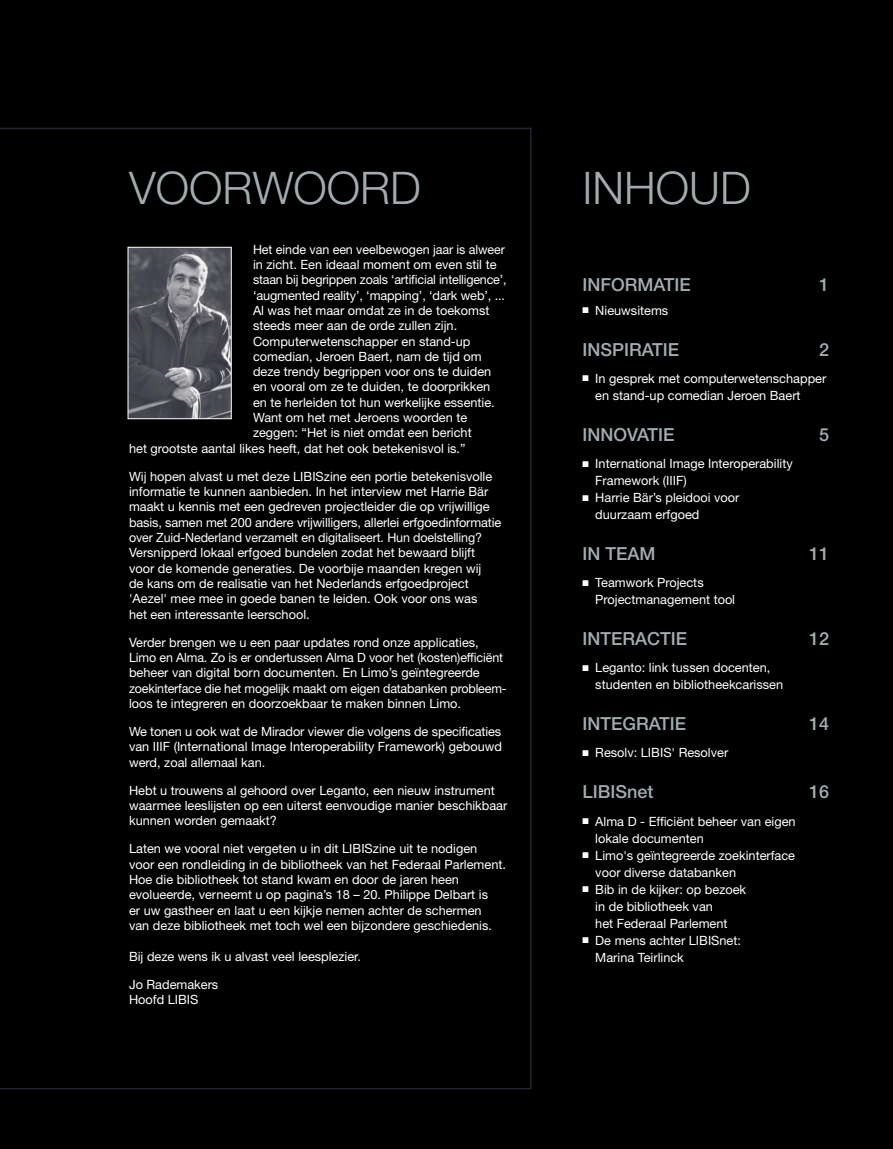
<style>
.page{position:relative;width:893px;height:1149px;background:#fff}
.page>*{position:absolute;margin:0;border:0;box-sizing:border-box;transform-origin:0 0}
.t1{font:300 45px "Helvetica Neue LT Std";color:#a2acb0}
.t2{font:500 18px "Helvetica Neue LT Std";color:#a2acb0}
.t3{font:12.75px/15.3px "Helvetica Neue LT Std";color:#fff}
</style>
<div class="page">
<div style="left:0;top:0;width:893px;height:1148px;background:#000"></div>
<svg style="left:0;top:128px;width:531px;height:961px"></svg>
<img style="left:130px;top:249px;width:100px;height:168px">
<div style="left:128px;top:247px;width:104px;height:172px;border:1px solid #fff"></div>
<h1 class="t1" style="left:129px;top:172px;width:294px">VOORWOORD</h1>
<p class="t3" style="left:253px;top:243px;width:254px">Het einde van een veelbewogen jaar is alweer</p>
<p class="t3" style="left:253px;top:258px;width:245px">in zicht. Een ideaal moment om even stil te</p>
<p class="t3" style="left:253px;top:273px;width:255px">staan bij begrippen zoals ‘artificial intelligence’,</p>
<p class="t3" style="left:253px;top:288px;width:254px">‘augmented reality’, ‘mapping’, ‘dark web’, ...</p>
<p class="t3" style="left:253px;top:304px;width:238px">Al was het maar omdat ze in de toekomst</p>
<p class="t3" style="left:253px;top:319px;width:206px">steeds meer aan de orde zullen zijn.</p>
<p class="t3" style="left:253px;top:334px;width:219px">Computerwetenschapper en stand-up</p>
<p class="t3" style="left:253px;top:350px;width:230px">comedian, Jeroen Baert, nam de tijd om</p>
<p class="t3" style="left:253px;top:365px;width:240px">deze trendy begrippen voor ons te duiden</p>
<p class="t3" style="left:253px;top:380px;width:239px">en vooral om ze te duiden, te doorprikken</p>
<p class="t3" style="left:253px;top:396px;width:243px">en te herleiden tot hun werkelijke essentie.</p>
<p class="t3" style="left:253px;top:411px;width:216px">Want om het met Jeroens woorden te</p>
<p class="t3" style="left:253px;top:426px;width:220px">zeggen: “Het is niet omdat een bericht</p>
<p class="t3" style="left:129px;top:441px;width:338px">het grootste aantal likes heeft, dat het ook betekenisvol is.”</p>
<p class="t3" style="left:129px;top:470px;width:374px">Wij hopen alvast u met deze LIBISzine een portie betekenisvolle informatie te kunnen aanbieden. In het interview met Harrie Bär maakt u kennis met een gedreven projectleider die op vrijwillige basis, samen met 200 andere vrijwilligers, allerlei erfgoedinformatie over Zuid-Nederland verzamelt en digitaliseert. Hun doelstelling?<br>Versnipperd lokaal erfgoed bundelen zodat het bewaard blijft voor de komende generaties. De voorbije maanden kregen wij<br>de kans om de realisatie van het Nederlands erfgoedproject 'Aezel' mee mee in goede banen te leiden. Ook voor ons was<br>het een interessante leerschool.</p>
<p class="t3" style="left:129px;top:635px;width:379px">Verder brengen we u een paar updates rond onze applicaties, Limo en Alma. Zo is er ondertussen Alma D voor het (kosten)efficiënt beheer van digital born documenten. En Limo’s geïntegreerde zoekinterface die het mogelijk maakt om eigen databanken probleem - loos te integreren en doorzoekbaar te maken binnen Limo.</p>
<p class="t3" style="left:129px;top:725px;width:375px;text-align:justify">We tonen u ook wat de Mirador viewer die volgens de specificaties van IIIF (International Image Interoperability Framework) gebouwd werd, zoal allemaal kan.</p>
<p class="t3" style="left:129px;top:783px;width:380px">Hebt u trouwens al gehoord over Leganto, een nieuw instrument waarmee leeslijsten op een uiterst eenvoudige manier beschikbaar kunnen worden gemaakt?</p>
<p class="t3" style="left:129px;top:842px;width:378px">Laten we vooral niet vergeten u in dit LIBISzine uit te nodigen<br>voor een rondleiding in de bibliotheek van het Federaal Parlement.<br>Hoe die bibliotheek tot stand kwam en door de jaren heen evolueerde, verneemt u op pagina’s 18 – 20. Philippe Delbart is<br>er uw gastheer en laat u een kijkje nemen achter de schermen<br>van deze bibliotheek met toch wel een bijzondere geschiedenis.</p>
<p class="t3" style="left:129px;top:949px;width:233px">Bij deze wens ik u alvast veel leesplezier.</p>
<p class="t3" style="left:129px;top:977px;width:91px">Jo Rademakers<br>Hoofd LIBIS</p>
<h1 class="t1" style="left:583px;top:172px;width:170px">INHOUD</h1>
<h2 class="t2" style="left:583px;top:278px;width:110px">INFORMATIE</h2>
<h2 class="t2" style="left:819px;top:278px;width:12px">1</h2>
<p class="t3" style="left:583px;top:304px;width:87px">■ Nieuwsitems</p>
<h2 class="t2" style="left:583px;top:342px;width:98px">INSPIRATIE</h2>
<h2 class="t2" style="left:819px;top:342px;width:12px">2</h2>
<p class="t3" style="left:595px;top:371px;width:232px;line-height:17px;text-indent:-13px">■ In gesprek met computerwetenschapper en stand-up comedian Jeroen Baert</p>
<h2 class="t2" style="left:583px;top:427px;width:94px">INNOVATIE</h2>
<h2 class="t2" style="left:819px;top:427px;width:12px">5</h2>
<p class="t3" style="left:595px;top:456px;width:199px;line-height:17px;text-indent:-13px">■ International Image Interoperability<br>Framework (IIIF)</p>
<p class="t3" style="left:595px;top:490px;width:146px;line-height:17px;text-indent:-13px">■ Harrie Bär’s pleidooi voor duurzaam erfgoed</p>
<h2 class="t2" style="left:583px;top:547px;width:75px">IN TEAM</h2>
<h2 class="t2" style="left:809px;top:547px;width:22px">11</h2>
<p class="t3" style="left:595px;top:575px;width:141px;line-height:17px;text-indent:-13px">■ Teamwork Projects<br>Projectmanagement tool</p>
<h2 class="t2" style="left:583px;top:632px;width:106px">INTERACTIE</h2>
<h2 class="t2" style="left:809px;top:632px;width:22px">12</h2>
<p class="t3" style="left:595px;top:660px;width:189px;line-height:17px;text-indent:-13px">■ Leganto: link tussen docenten, studenten en bibliotheekcarissen</p>
<h2 class="t2" style="left:583px;top:717px;width:105px">INTEGRATIE</h2>
<h2 class="t2" style="left:809px;top:717px;width:22px">14</h2>
<p class="t3" style="left:583px;top:746px;width:147px">■ Resolv: LIBIS' Resolver</p>
<h2 class="t2" style="left:583px;top:785px;width:73px">LIBISnet</h2>
<h2 class="t2" style="left:809px;top:785px;width:22px">16</h2>
<p class="t3" style="left:595px;top:813px;width:202px;line-height:17px;text-indent:-13px">■ Alma D - Efficiënt beheer van eigen lokale documenten</p>
<p class="t3" style="left:595px;top:847px;width:201px;line-height:17px;text-indent:-13px">■ Limo's geïntegreerde zoekinterface voor diverse databanken</p>
<p class="t3" style="left:595px;top:881px;width:152px;line-height:17px;text-indent:-13px">■ Bib in de kijker: op bezoek in de bibliotheek van<br>het Federaal Parlement</p>
<p class="t3" style="left:595px;top:932px;width:147px;line-height:17px;text-indent:-13px">■ De mens achter LIBISnet:<br>Marina Teirlinck</p>
</div>
